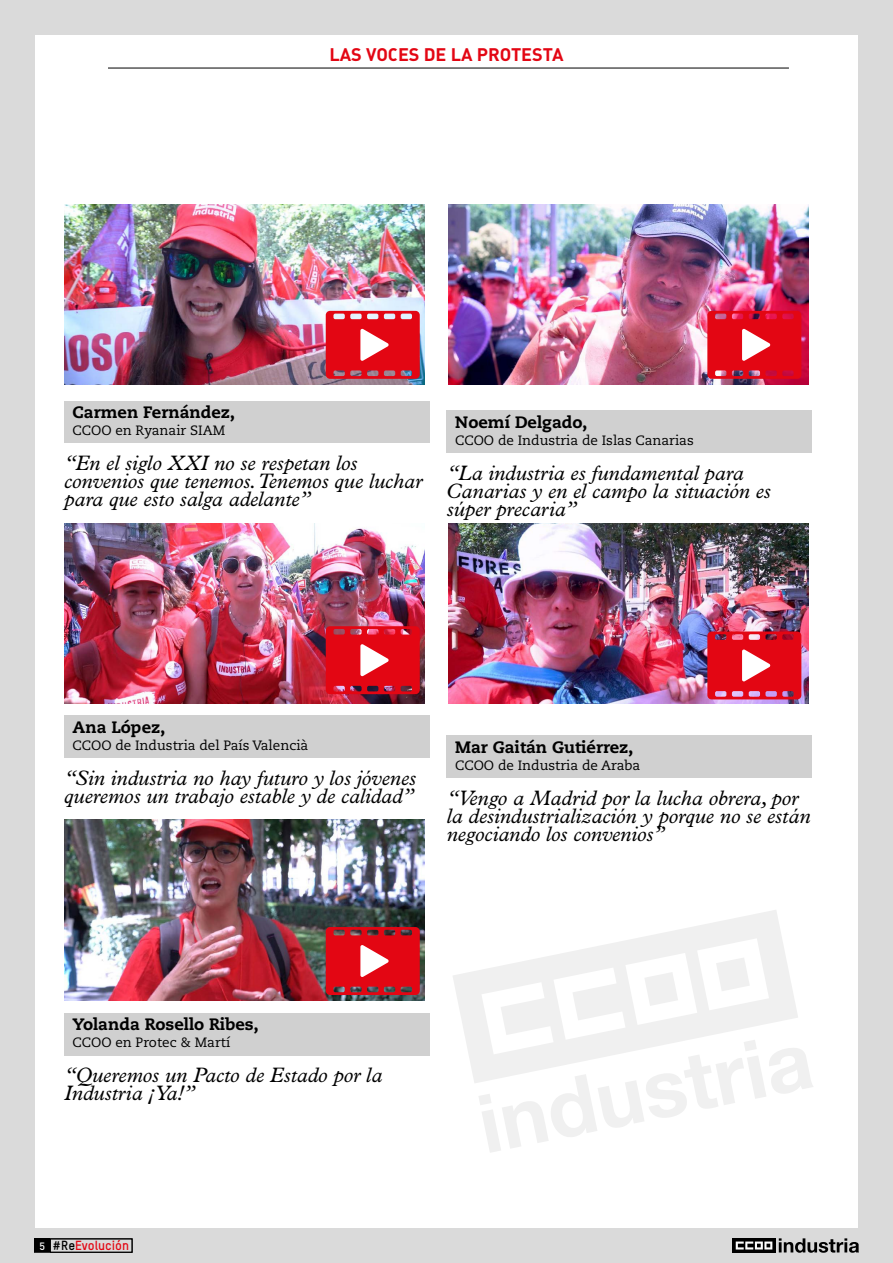
<style>
.page{position:relative;width:893px;height:1263px;background:#fff}
.page>*{position:absolute;margin:0;border:0;box-sizing:border-box;transform-origin:0 0}
.t1{font:italic 21px/18px "Plantin";color:#000}
.t2{font:18px "DIN Bold Alternate";color:#e30613}
.t3{font:800 16.5px "Caecilia";color:#000}
.t4{font:13.5px "Caecilia";color:#000}
.t5{font:700 13.05px "TSTAR";color:#e30613}
.s1{font-family:"DIN";font-weight:500;font-size:10.5px;color:#fff}
.s2{color:#000}
</style>
<div class="page">
<div style="left:0;top:0;width:893px;height:34px;background:#dadada"></div>
<div style="left:0;top:1229px;width:893px;height:34px;background:#dadada"></div>
<div style="left:0;top:0;width:34px;height:1229px;background:#dadada"></div>
<div style="left:859px;top:0;width:34px;height:1229px;background:#dadada"></div>
<hr style="left:108px;top:68px;width:681px;height:1px;background:#000">
<div style="left:50px;top:1238px;width:83px;height:15px;border:1px solid #000"></div>
<div style="left:34px;top:1238px;width:99px;height:15px;border:1px solid #000"></div>
<div style="left:34px;top:1239px;width:16px;height:13px;background:#000"></div>
<svg style="left:732px;top:1238px;width:44px;height:15px"></svg>
<svg style="left:736px;top:1241px;width:36px;height:8px"></svg>
<svg style="left:779px;top:1238px;width:80px;height:15px"></svg>
<div style="left:64px;top:401px;width:366px;height:41px;background:#d0d0d0"></div>
<div style="left:64px;top:716px;width:366px;height:42px;background:#d0d0d0"></div>
<div style="left:64px;top:1013px;width:366px;height:42px;background:#d0d0d0"></div>
<div style="left:447px;top:410px;width:365px;height:43px;background:#d0d0d0"></div>
<div style="left:447px;top:736px;width:365px;height:42px;background:#d0d0d0"></div>
<svg style="left:453px;top:910px;width:345px;height:173px"></svg>
<svg style="left:478px;top:1040px;width:335px;height:113px"></svg>
<img style="left:64px;top:204px;width:360px;height:181px">
<img style="left:448px;top:204px;width:361px;height:181px">
<img style="left:448px;top:523px;width:361px;height:181px">
<img style="left:64px;top:523px;width:360px;height:181px">
<img style="left:64px;top:819px;width:360px;height:181px">
<svg style="left:326px;top:311px;width:94px;height:68px;background:#e02b38"></svg>
<svg style="left:326px;top:626px;width:94px;height:68px;background:#de212f"></svg>
<svg style="left:707px;top:631px;width:94px;height:68px;background:#e02636"></svg>
<svg style="left:326px;top:927px;width:94px;height:68px;background:#d5212c"></svg>
<svg style="left:707px;top:311px;width:94px;height:68px;background:#e1202f"></svg>
<p class="t2" style="left:329px;top:42px;width:236px">LAS VOCES DE LA PROTESTA</p>
<p class="t3" style="left:73px;top:402px;width:164px">Carmen Fernández,</p>
<p class="t4" style="left:73px;top:422px;width:154px">CCOO en Ryanair SIAM</p>
<p class="t1" style="left:64px;top:453px;width:360px">“En el siglo XXI no se respetan los convenios que tenemos. Tenemos que luchar para que esto salga adelante”</p>
<p class="t3" style="left:455px;top:412px;width:134px">Noemí Delgado,</p>
<p class="t4" style="left:455px;top:432px;width:240px">CCOO de Industria de Islas Canarias</p>
<p class="t1" style="left:447px;top:463px;width:326px">“La industria es fundamental para<br>Canarias y en el campo la situación es súper precaria”</p>
<p class="t3" style="left:73px;top:717px;width:94px">Ana López,</p>
<p class="t4" style="left:73px;top:737px;width:237px">CCOO de Industria del País Valencià</p>
<p class="t1" style="left:64px;top:768px;width:354px">“Sin industria no hay futuro y los jóvenes queremos un trabajo estable y de calidad”</p>
<p class="t3" style="left:455px;top:737px;width:180px">Mar Gaitán Gutiérrez,</p>
<p class="t4" style="left:455px;top:757px;width:186px">CCOO de Industria de Araba</p>
<p class="t1" style="left:447px;top:789px;width:365px">“Vengo a Madrid por la lucha obrera, por la desindustrialización y porque no se están negociando los convenios”</p>
<p class="t3" style="left:73px;top:1014px;width:188px">Yolanda Rosello Ribes,</p>
<p class="t4" style="left:73px;top:1035px;width:159px">CCOO en Protec &amp; Martí</p>
<p class="t1" style="left:64px;top:1066px;width:320px">“Queremos un Pacto de Estado por la<br>Industria ¡Ya!”</p>
<p class="t5" style="left:39px;top:1237px;width:91px"><span class="s1">5</span> <span class="s2">#Re</span>Evolución</p>
</div>
